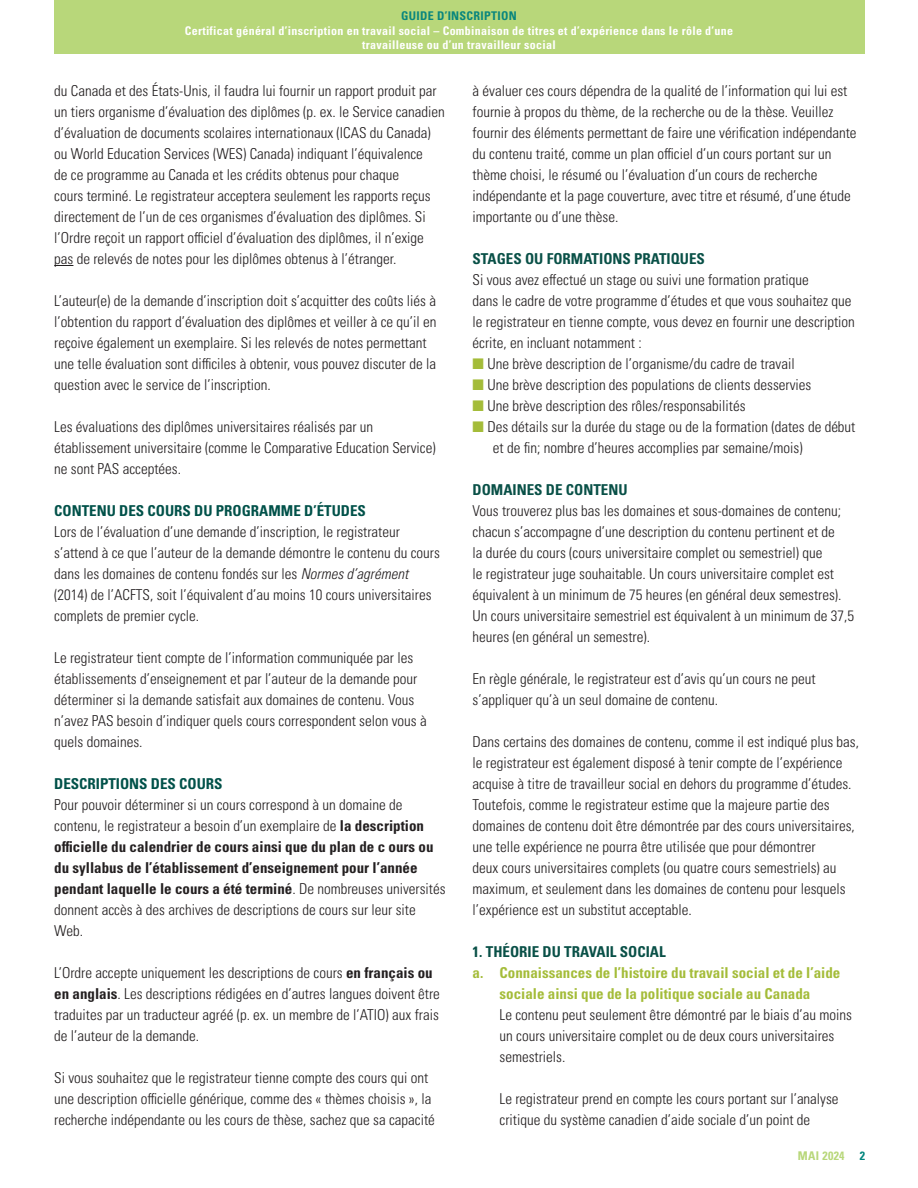
<style>
.page{position:relative;width:918px;height:1188px;background:#fff}
.page>*{position:absolute;margin:0;border:0;box-sizing:border-box;transform-origin:0 0}
.Paragraph{font:15px/21px "Univers LTCYR 47 Light Cond";color:#231f20}
.Bullet{font:15px/21px "Univers LTCYR 47 Light Cond";color:#231f20}
.Bullet-2{font:15px "Univers LTCYR 67 Bold Cond";color:#095047}
.t1{font:15px "Univers LTCYR 67 Bold Cond";color:#005149}
.t2{font:12px/14.4px "Univers LTCYR 67 Bold Cond";letter-spacing:.025em;color:#fff;text-align:center}
.t3{font:12px "Univers LTCYR 67 Bold Cond";letter-spacing:.025em;color:#09867d}
.t4{font:12px "Univers LTCYR 67 Bold Cond";letter-spacing:.025em;color:#b8d77a}
.t5{font:12px "Univers LTCYR 67 Bold Cond";color:#00857d}
.s1{font-family:"Univers LTCYR 47 Light Cond Obl"}
.s2{font-family:"Univers LTCYR 67 Bold Cond"}
.s3{color:#a4bc39}
.s4{font-family:"Univers LTCYR 67 Bold Cond";color:#a4bc39}
</style>
<div class="page">
<div style="left:54px;top:0;width:810px;height:54px;background:#b8d77a"></div>
<svg style="left:54px;top:265px;width:19px;height:1px"></svg>
<p class="t3" style="left:401px;top:9px;width:117px">GUIDE D’INSCRIPTION</p>
<p class="t2" style="left:185px;top:23px;width:550px">Certificat général d’inscription en travail social – Combinaison de titres et d’expérience dans le rôle d’une travailleuse ou d’un travailleur social</p>
<p class="Paragraph" style="left:54px;top:79px;width:392px">du Canada et des États-Unis, il faudra lui fournir un rapport produit par un tiers organisme d’évaluation des diplômes (p. ex. le Service canadien d’évaluation de documents scolaires internationaux (ICAS du Canada) ou World Education Services (WES) Canada) indiquant l’équivalence<br>de ce programme au Canada et les crédits obtenus pour chaque<br>cours terminé. Le registrateur acceptera seulement les rapports reçus directement de l’un de ces organismes d’évaluation des diplômes. Si l’Ordre reçoit un rapport officiel d’évaluation des diplômes, il n’exige pas de relevés de notes pour les diplômes obtenus à l’étranger.</p>
<p class="Paragraph" style="left:54px;top:289px;width:384px">L’auteur(e) de la demande d’inscription doit s’acquitter des coûts liés à l’obtention du rapport d’évaluation des diplômes et veiller à ce qu’il en reçoive également un exemplaire. Si les relevés de notes permettant une telle évaluation sont difficiles à obtenir, vous pouvez discuter de la question avec le service de l’inscription.</p>
<p class="Paragraph" style="left:54px;top:415px;width:383px">Les évaluations des diplômes universitaires réalisés par un établissement universitaire (comme le Comparative Education Service) ne sont PAS acceptées.</p>
<p class="t1" style="left:54px;top:501px;width:313px">CONTENU DES COURS DU PROGRAMME D’ÉTUDES</p>
<p class="Paragraph" style="left:54px;top:520px;width:387px">Lors de l’évaluation d’une demande d’inscription, le registrateur s’attend à ce que l’auteur de la demande démontre le contenu du cours dans les domaines de contenu fondés sur les <span class="s1">Normes d’agrément </span>(2014) de l’ACFTS, soit l’équivalent d’au moins 10 cours universitaires complets de premier cycle.</p>
<p class="Paragraph" style="left:54px;top:646px;width:374px">Le registrateur tient compte de l’information communiquée par les établissements d’enseignement et par l’auteur de la demande pour déterminer si la demande satisfait aux domaines de contenu. Vous n’avez PAS besoin d’indiquer quels cours correspondent selon vous à quels domaines.</p>
<p class="t1" style="left:54px;top:774px;width:170px">DESCRIPTIONS DES COURS</p>
<p class="Paragraph" style="left:54px;top:793px;width:393px">Pour pouvoir déterminer si un cours correspond à un domaine de contenu, le registrateur a besoin d’un exemplaire de <span class="s2">la description officielle du calendrier de cours ainsi que du plan de c ours ou du syllabus de l’établissement d’enseignement pour l’année pendant laquelle le cours a été terminé</span>. De nombreuses universités donnent accès à des archives de descriptions de cours sur leur site Web.</p>
<p class="Paragraph" style="left:54px;top:961px;width:387px">L’Ordre accepte uniquement les descriptions de cours <span class="s2">en français ou en anglais</span>. Les descriptions rédigées en d’autres langues doivent être traduites par un traducteur agréé (p. ex. un membre de l’ATIO) aux frais de l’auteur de la demande.</p>
<p class="Paragraph" style="left:54px;top:1066px;width:382px">Si vous souhaitez que le registrateur tienne compte des cours qui ont une description officielle générique, comme des « thèmes choisis », la recherche indépendante ou les cours de thèse, sachez que sa capacité</p>
<p class="Paragraph" style="left:473px;top:79px;width:385px">à évaluer ces cours dépendra de la qualité de l’information qui lui est fournie à propos du thème, de la recherche ou de la thèse. Veuillez fournir des éléments permettant de faire une vérification indépendante du contenu traité, comme un plan officiel d’un cours portant sur un thème choisi, le résumé ou l’évaluation d’un cours de recherche indépendante et la page couverture, avec titre et résumé, d’une étude importante ou d’une thèse.</p>
<p class="Bullet-2" style="left:473px;top:249px;width:234px">STAGES OU FORMATIONS PRATIQUES</p>
<p class="Bullet" style="left:473px;top:268px;width:338px">Si vous avez effectué un stage ou suivi une formation pratique</p>
<p class="Bullet" style="left:473px;top:289px;width:380px">dans le cadre de votre programme d’études et que vous souhaitez que</p>
<p class="Bullet" style="left:473px;top:310px;width:384px">le registrateur en tienne compte, vous devez en fournir une description</p>
<p class="Bullet" style="left:473px;top:331px;width:171px">écrite, en incluant notamment :</p>
<p class="Bullet" style="left:473px;top:352px;width:324px"><span class="s3">■</span> Une brève description de l’organisme/du cadre de travail</p>
<p class="Bullet" style="left:473px;top:373px;width:340px"><span class="s3">■</span> Une brève description des populations de clients desservies</p>
<p class="Bullet" style="left:473px;top:394px;width:274px"><span class="s3">■</span> Une brève description des rôles/responsabilités</p>
<p class="Bullet" style="left:493px;top:415px;width:364px;text-indent:-20px"><span class="s3">■</span> Des détails sur la durée du stage ou de la formation (dates de début et de fin; nombre d’heures accomplies par semaine/mois)</p>
<p class="Bullet-2" style="left:473px;top:480px;width:157px">DOMAINES DE CONTENU</p>
<p class="Paragraph" style="left:473px;top:499px;width:383px">Vous trouverez plus bas les domaines et sous-domaines de contenu; chacun s’accompagne d’une description du contenu pertinent et de<br>la durée du cours (cours universitaire complet ou semestriel) que<br>le registrateur juge souhaitable. Un cours universitaire complet est équivalent à un minimum de 75 heures (en général deux semestres).<br>Un cours universitaire semestriel est équivalent à un minimum de 37,5 heures (en général un semestre).</p>
<p class="Paragraph" style="left:473px;top:667px;width:345px">En règle générale, le registrateur est d’avis qu’un cours ne peut s’appliquer qu’à un seul domaine de contenu.</p>
<p class="Paragraph" style="left:473px;top:730px;width:388px">Dans certains des domaines de contenu, comme il est indiqué plus bas, le registrateur est également disposé à tenir compte de l’expérience acquise à titre de travailleur social en dehors du programme d’études.<br>Toutefois, comme le registrateur estime que la majeure partie des domaines de contenu doit être démontrée par des cours universitaires, une telle expérience ne pourra être utilisée que pour démontrer<br>deux cours universitaires complets (ou quatre cours semestriels) au maximum, et seulement dans les domaines de contenu pour lesquels l’expérience est un substitut acceptable.</p>
<p class="Bullet-2" style="left:473px;top:942px;width:195px">1. THÉORIE DU TRAVAIL SOCIAL</p>
<p class="Paragraph" style="left:500px;top:961px;width:354px;text-indent:-27px"><span class="s4">a. Connaissances de l’histoire du travail social et de l’aide sociale ainsi que de la politique sociale au Canada<br></span>Le contenu peut seulement être démontré par le biais d’au moins un cours universitaire complet ou de deux cours universitaires semestriels.</p>
<p class="Paragraph" style="left:500px;top:1087px;width:341px">Le registrateur prend en compte les cours portant sur l’analyse critique du système canadien d’aide sociale d’un point de</p>
<p class="t4" style="left:798px;top:1148px;width:48px">MAI 2024</p>
<p class="t5" style="left:860px;top:1148px;width:7px">2</p>
</div>
